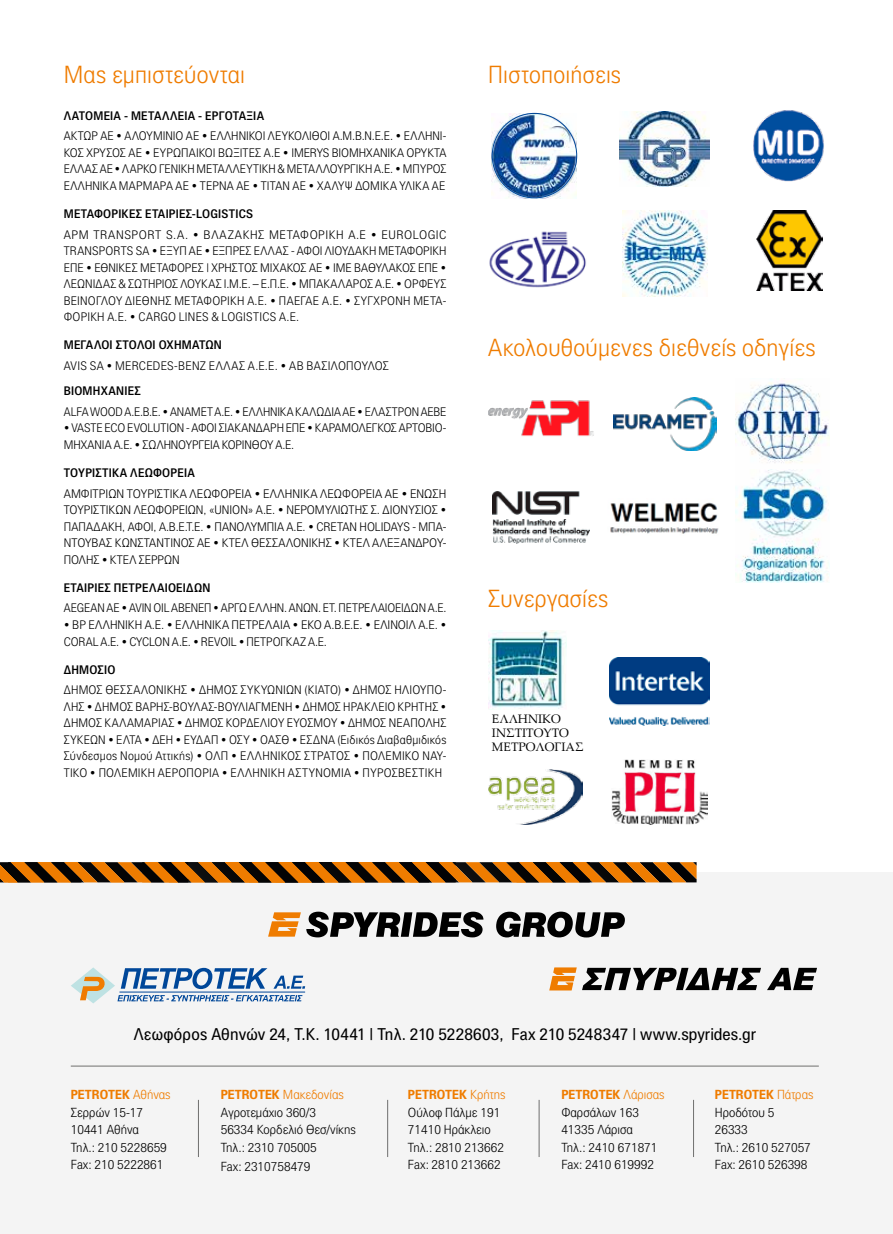
<style>
.page{position:relative;width:893px;height:1234px;background:#fff}
.page>*{position:absolute;margin:0;border:0;box-sizing:border-box;transform-origin:0 0}
.t1{font:300 24px "PF Paperback";letter-spacing:.01em;color:#ef7c00}
.t2{font:16.5px "PF Paperback";letter-spacing:.005em;color:#000}
.t3{font:300 12.75px/18.6px "PF Paperback";color:#000}
.t4{font:12.3px/14.4px "Palatino Linotype";color:#000}
.t5{font:300 12px/16.5px "PF Paperback";letter-spacing:.01em;color:#000;text-align:justify}
.t6{font:500 12px "PF Paperback";letter-spacing:.02em;color:#000}
.t7{font:300 12px/16.5px "PF Paperback";letter-spacing:-.01em;color:#000}
.s1{font-weight:700;color:#ef7c00}
.s2{color:#ef7c00}
</style>
<div class="page">
<div style="left:0;top:872px;width:893px;height:361px;background:#f4f4f4"></div>
<hr style="left:71px;top:1065px;width:748px;height:1px;background:#6f6f6e">
<hr style="left:198px;top:1099px;width:1px;height:57px;background:#6f6f6e">
<hr style="left:387px;top:1099px;width:1px;height:57px;background:#6f6f6e">
<hr style="left:539px;top:1099px;width:1px;height:57px;background:#6f6f6e">
<hr style="left:693px;top:1099px;width:1px;height:57px;background:#6f6f6e">
<svg style="left:268px;top:911px;width:215px;height:26px"></svg>
<svg style="left:496px;top:911px;width:129px;height:26px"></svg>
<svg style="left:0;top:862px;width:697px;height:20px;background:#7e4305"></svg>
<svg style="left:549px;top:967px;width:268px;height:23px"></svg>
<svg style="left:71px;top:967px;width:234px;height:36px"></svg>
<hr style="left:119px;top:991px;width:186px;height:1px;background:#004799">
<img style="left:735px;top:379px;width:94px;height:203px">
<img style="left:613px;top:397px;width:104px;height:53px">
<img style="left:488px;top:400px;width:106px;height:36px">
<img style="left:493px;top:491px;width:86px;height:24px">
<img style="left:493px;top:519px;width:96px;height:24px">
<img style="left:489px;top:231px;width:97px;height:57px">
<img style="left:622px;top:210px;width:85px;height:86px">
<img style="left:492px;top:113px;width:85px;height:85px">
<img style="left:519px;top:160px;width:29px;height:3px">
<img style="left:620px;top:111px;width:90px;height:75px">
<img style="left:756px;top:210px;width:67px;height:80px">
<img style="left:753px;top:110px;width:71px;height:72px">
<img style="left:488px;top:630px;width:79px;height:79px">
<img style="left:610px;top:502px;width:109px;height:32px">
<img style="left:612px;top:759px;width:96px;height:64px">
<img style="left:610px;top:657px;width:100px;height:68px">
<img style="left:488px;top:769px;width:94px;height:54px">
<h1 class="t1" style="left:64px;top:60px;width:183px">Μας εμπιστεύονται</h1>
<p class="t6" style="left:64px;top:108px;width:17px">ΛΑΤΟΜΕΊΑ</p>
<p class="t6" style="left:124px;top:108px;width:25px">- ΜΕΤΑΛΛΕΊΑ</p>
<p class="t6" style="left:198px;top:108px;width:22px">- ΕΡΓΟΤΆ</p>
<p class="t6" style="left:247px;top:108px;width:13px">ΞΙΑ</p>
<p class="t5" style="left:64px;top:128px;width:384px">ΑΚΤΩΡ ΑΕ • ΑΛΟΥΜΙΝΙΟ ΑΕ • ΕΛΛΗΝΙΚΟΙ ΛΕΥΚΟΛΙΘΟΙ Α.Μ.Β.Ν.Ε.Ε. • ΕΛΛΗΝΙ-ΚΟΣ ΧΡΥΣΟΣ ΑΕ • ΕΥΡΩΠΑΙΚΟΙ ΒΩΞΙΤΕΣ Α.Ε • IMERYS ΒΙΟΜΗΧΑΝΙΚΑ ΟΡΥΚΤΑ ΕΛΛΑΣΑΕ • ΛΑΡΚΟΓΕΝΙΚΗ ΜΕΤΑΛΛΕΥΤΙΚΗ &amp; ΜΕΤΑΛΛΟΥΡΓΙΚΗ Α.Ε. • ΜΠΥΡΟΣ ΕΛΛΗΝΙΚΑ ΜΑΡΜΑΡΑ ΑΕ • ΤΕΡΝΑ ΑΕ • ΤΙΤΑΝ ΑΕ • ΧΑΛΥΨ ΔΟΜΙΚΑ ΥΛΙΚΑ ΑΕ</p>
<p class="t6" style="left:64px;top:206px;width:18px">ΜΕΤΑΦΟΡΙΚΈΣ</p>
<p class="t6" style="left:145px;top:206px;width:14px">ΕΤΑΙΡΊΕΣ</p>
<p class="t6" style="left:192px;top:206px;width:63px">-LOGISTICS</p>
<p class="t5" style="left:64px;top:226px;width:384px">APM TRANSPORT S.A. • ΒΛΑΖΑΚΗΣ ΜΕΤΑΦΟΡΙΚΗ Α.Ε • EUROLOGIC TRANSPORTS SA • ΕΞΥΠ ΑΕ • ΕΞΠΡΕΣ ΕΛΛΑΣ - ΑΦΟΙ ΛΙΟΥΔΑΚΗ ΜΕΤΑΦΟΡΙΚΗ ΕΠΕ • ΕΘΝΙΚΕΣ ΜΕΤΑΦΟΡΕΣ | ΧΡΗΣΤΟΣ ΜΙΧΑΚΟΣ ΑΕ • ΙΜΕ ΒΑΘΥΛΑΚΟΣ ΕΠΕ • ΛΕΩΝΙΔΑΣ &amp; ΣΩΤΗΡΙΟΣ ΛΟΥΚΑΣ Ι.Μ.Ε. – Ε.Π.Ε. • ΜΠΑΚΑΛΑΡΟΣ Α.Ε. • ΟΡΦΕΥΣ ΒΕΙΝΟΓΛΟΥ ΔΙΕΘΝΗΣ ΜΕΤΑΦΟΡΙΚΗ Α.Ε. • ΠΑΕΓΑΕ A.E. • ΣΥΓΧΡΟΝΗ ΜΕΤΑ-ΦΟΡΙΚΗ Α.Ε. • CARGO LINES &amp; LOGISTICS A.E.</p>
<p class="t6" style="left:64px;top:337px;width:18px">ΜΕΓΆΛΟΙ</p>
<p class="t6" style="left:116px;top:337px;width:8px">ΣΤΌΛΟΙ</p>
<p class="t6" style="left:159px;top:337px;width:17px">ΟΧΗΜΆΤΩΝ</p>
<p class="t5" style="left:64px;top:357px;width:327px">AVIS SA • MERCEDES-BENZ ΕΛΛΑΣ Α.Ε.E. • ΑΒ ΒΑΣΙΛΟΠΟΥΛΟΣ</p>
<p class="t6" style="left:64px;top:383px;width:79px">ΒΙΟΜΗΧΑΝΙΕΣ</p>
<p class="t5" style="left:64px;top:403px;width:384px">ALFAWOODΑ.Ε.Β.Ε. •ANAMETA.E. • ΕΛΛΗΝΙΚΑΚΑΛΩΔΙΑΑΕ • ΕΛΑΣΤΡΟΝΑΕΒΕ</p>
<p class="t7" style="left:64px;top:419px;width:384px">• VASTE ECOEVOLUTION- ΑΦΟΙ ΣΙΑΚΑΝΔΑΡΗΕΠΕ • ΚΑΡΑΜΟΛΕΓΚΟΣ ΑΡΤΟΒΙΟ-<br>ΜΗΧΑΝΙΑ Α.Ε. • ΣΩΛΗΝΟΥΡΓΕΙΑ ΚΟΡΙΝΘΟΥ Α.Ε.</p>
<p class="t6" style="left:64px;top:465px;width:14px">ΤΟΥΡΙΣΤΙΚΆ</p>
<p class="t6" style="left:130px;top:465px;width:16px">ΛΕΩΦΟΡΕΊΑ</p>
<p class="t5" style="left:64px;top:485px;width:384px">ΑΜΦΙΤΡΙΩΝ ΤΟΥΡΙΣΤΙΚΑ ΛΕΩΦΟΡΕΙΑ • ΕΛΛΗΝΙΚΑ ΛΕΩΦΟΡΕΙΑ ΑΕ • ΕΝΩΣΗ ΤΟΥΡΙΣΤΙΚΩΝ ΛΕΩΦΟΡΕΙΩΝ, «UNION» Α.Ε. • ΝΕΡΟΜΥΛΙΩΤΗΣ Σ. ΔΙΟΝΥΣΙΟΣ • ΠΑΠΑΔΑΚΗ, ΑΦΟΙ, Α.Β.Ε.Τ.Ε. • ΠΑΝΟΛΥΜΠΙΑ Α.Ε. • CRETAN HOLIDAYS - ΜΠΑ-ΝΤΟΥΒΑΣ ΚΩΝΣΤΑΝΤΙΝΟΣ ΑΕ • ΚΤΕΛ ΘΕΣΣΑΛΟΝΙΚΗΣ • ΚΤΕΛ ΑΛΕΞΑΝΔΡΟΥ-ΠΟΛΗΣ • ΚΤΕΛ ΣΕΡΡΩΝ</p>
<p class="t6" style="left:64px;top:580px;width:14px">ΕΤΑΙΡΊΕΣ</p>
<p class="t6" style="left:114px;top:580px;width:16px">ΠΕΤΡΕΛΑΙΟΕΙΔΏΝ</p>
<p class="t5" style="left:64px;top:599px;width:384px">AEGEANAE • AVINOIL ΑΒΕΝΕΠ• ΑΡΓΩΕΛΛΗΝ. ΑΝΩΝ. ΕΤ.ΠΕΤΡΕΛΑΙΟΕΙΔΩΝΑ.Ε.</p>
<p class="t5" style="left:64px;top:616px;width:384px">• BP ΕΛΛΗΝΙΚΗ Α.Ε. • ΕΛΛΗΝΙΚΑ ΠΕΤΡΕΛΑΙΑ • ΕΚΟ Α.Β.Ε.Ε. • ΕΛΙΝΟΙΛ Α.Ε. •<br>CORAL Α.Ε. • CYCLON A.E. • REVOIL • ΠΕΤΡΟΓΚΑΖ Α.Ε.</p>
<p class="t6" style="left:64px;top:661px;width:16px">ΔΗΜΌΣΙΟ</p>
<p class="t5" style="left:64px;top:681px;width:384px">ΔΗΜΟΣ ΘΕΣΣΑΛΟΝΙΚΗΣ • ΔΗΜΟΣ ΣΥΚΥΩΝΙΩΝ (ΚΙΑΤΟ) • ΔΗΜΟΣ ΗΛΙΟΥΠΟ-ΛΗΣ • ΔΗΜΟΣ ΒΑΡΗΣ-ΒΟΥΛΑΣ-ΒΟΥΛΙΑΓΜΕΝΗ • ΔΗΜΟΣ ΗΡΑΚΛΕΙΟ ΚΡΗΤΗΣ • ΔΗΜΟΣ ΚΑΛΑΜΑΡΙΑΣ • ΔΗΜΟΣ ΚΟΡΔΕΛΙΟΥ ΕΥΟΣΜΟΥ • ΔΗΜΟΣ ΝΕΑΠΟΛΗΣ ΣΥΚΕΩΝ • ΕΛΤΑ • ΔΕΗ • ΕΥΔΑΠ • ΟΣΥ • ΟΑΣΘ • ΕΣΔΝΑ (Ειδικός Διαβαθμιδικός Σύνδεσμος Νομού Αττικής) • ΟΛΠ • ΕΛΛΗΝΙΚΟΣ ΣΤΡΑΤΟΣ • ΠΟΛΕΜΙΚΟ ΝΑΥ-ΤΙΚΟ • ΠΟΛΕΜΙΚΗ ΑΕΡΟΠΟΡΙΑ • ΕΛΛΗΝΙΚΗ ΑΣΤΥΝΟΜΙΑ • ΠΥΡΟΣΒΕΣΤΙΚΗ</p>
<h1 class="t1" style="left:488px;top:60px;width:135px">Πιστοποιήσεις</h1>
<h1 class="t1" style="left:488px;top:333px;width:329px">Ακολουθούμενες διεθνείς οδηγίες</h1>
<h1 class="t1" style="left:488px;top:584px;width:122px">Συνεργασίες</h1>
<p class="t4" style="left:492px;top:710px;width:93px">ΕΛΛΗΝΙΚΟ<br>ΙΝΣΤΙΤΟYΤΟ<br>ΜΕΤΡΟΛΟΓΙΑΣ</p>
<h2 class="t2" style="left:134px;top:1024px;width:624px">Λεωφόρος Αθηνών 24, Τ.Κ. 10441 | Τηλ. 210 5228603, Fax 210 5248347 | www.spyrides.gr</h2>
<p class="t3" style="left:71px;top:1084px;width:102px"><span class="s1">PETROTEK</span> <span class="s2">Αθήνας<br></span>Σερρών 15-17</p>
<p class="t3" style="left:71px;top:1119px;width:98px">10441 Αθήνα<br>Τηλ.: 210 5228659</p>
<p class="t3" style="left:71px;top:1154px;width:94px">Fax: 210 5222861</p>
<p class="t3" style="left:221px;top:1084px;width:125px"><span class="s1">PETROTEK</span> <span class="s2">Μακεδονίας<br></span>Αγροτεμάχιο 360/3</p>
<p class="t3" style="left:221px;top:1119px;width:137px">56334 Κορδελιό Θεσ/νίκης<br>Τηλ.: 2310 705005<br>Fax: 2310758479</p>
<p class="t3" style="left:408px;top:1084px;width:99px"><span class="s1">PETROTEK</span> <span class="s2">Κρήτης<br></span>Ούλοφ Πάλμε 191</p>
<p class="t3" style="left:408px;top:1119px;width:98px">71410 Ηράκλειο<br>Τηλ.: 2810 213662</p>
<p class="t3" style="left:408px;top:1154px;width:94px">Fax: 2810 213662</p>
<p class="t3" style="left:561px;top:1084px;width:105px"><span class="s1">PETROTEK</span> <span class="s2">Λάρισας<br></span>Φαρσάλων 163</p>
<p class="t3" style="left:561px;top:1119px;width:98px">41335 Λάρισα<br>Τηλ.: 2410 671871</p>
<p class="t3" style="left:561px;top:1154px;width:94px">Fax: 2410 619992</p>
<p class="t3" style="left:715px;top:1084px;width:100px"><span class="s1">PETROTEK</span> <span class="s2">Πάτρας<br></span>Ηροδότου 5</p>
<p class="t3" style="left:715px;top:1119px;width:98px">26333<br>Τηλ.: 2610 527057</p>
<p class="t3" style="left:715px;top:1154px;width:94px">Fax: 2610 526398</p>
</div>
